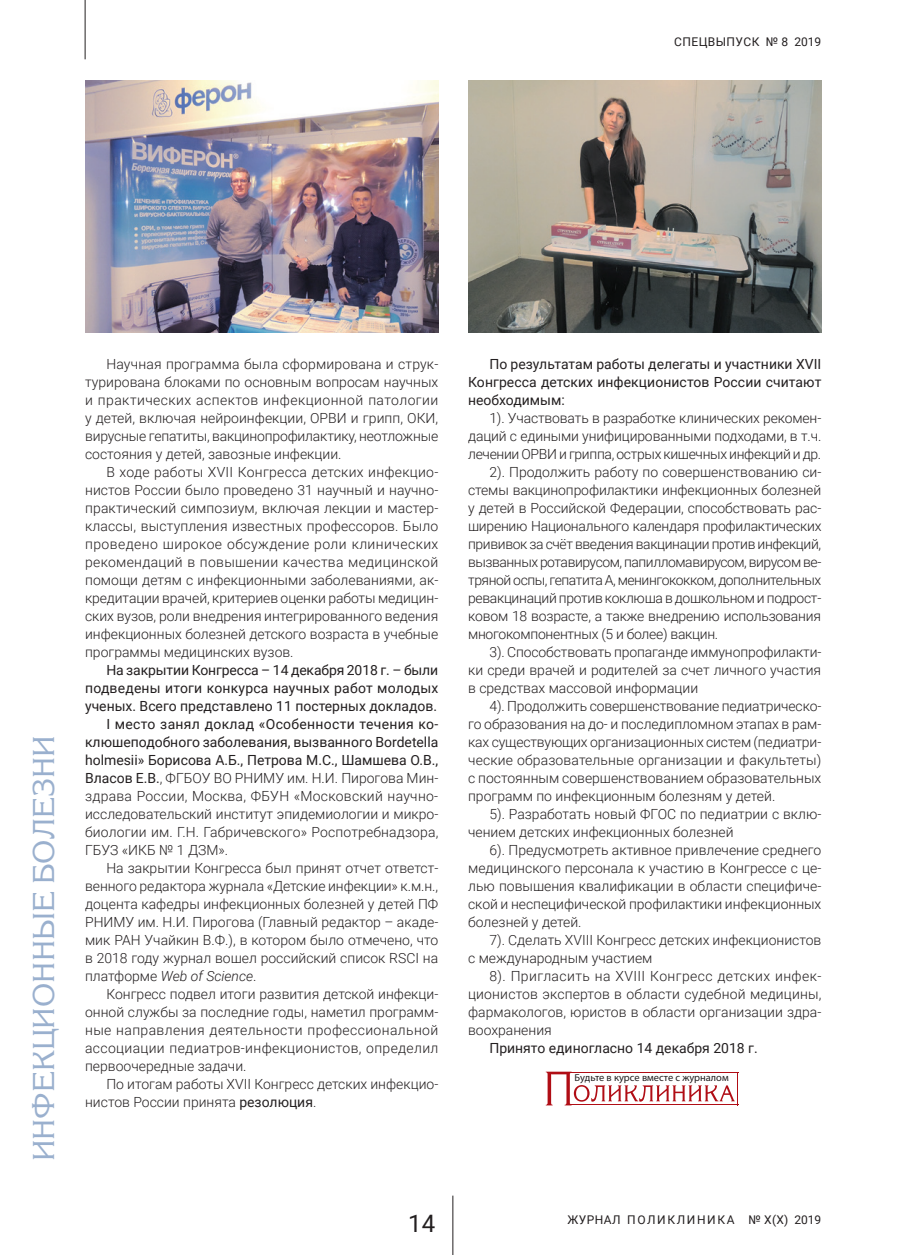
<style>
.page{position:relative;width:915px;height:1255px;background:#fff}
.page>*{position:absolute;margin:0;border:0;box-sizing:border-box;transform-origin:0 0}
.t1{font:30px "Korinna C";color:#9ab0ce}
.t2{font:24px "Roboto";color:#231f20}
.t3{font:300 13.95px/18px "Roboto";color:#231f20;text-align:justify}
.t4{font:13.95px/18px "Roboto";color:#231f20;text-align:justify}
.t5{font:300 13.95px "Roboto";letter-spacing:-.025em;color:#231f20}
.t6{font:300 13.95px "Roboto";letter-spacing:-.03em;color:#231f20}
.t7{font:300 13.95px "Roboto";letter-spacing:.03em;color:#231f20}
.t8{font:300 13.95px "Roboto";letter-spacing:.025em;color:#231f20}
.t9{font:300 13.95px "Roboto";letter-spacing:.02em;color:#231f20}
.t10{font:13.95px "Roboto";letter-spacing:.02em;color:#231f20}
.t11{font:300 13.95px "Roboto";letter-spacing:-.02em;color:#231f20}
.t12{font:italic 300 13.95px "Roboto";color:#231f20}
.t13{font:12px "Roboto";letter-spacing:.125em;color:#231f20}
.t14{font:12px "Roboto";letter-spacing:.035em;color:#231f20}
.t15{font:10.5px "Myriad Pro";color:#231f20}
.s1{font-weight:400}
.s2{font-style:normal}
.s3{font-size:10.05px}
</style>
<div class="page">
<hr style="left:85px;top:0;width:1px;height:59px;background:#231f20">
<hr style="left:452px;top:1195px;width:1px;height:59px;background:#231f20">
<img style="left:468px;top:81px;width:353px;height:251px">
<img style="left:85px;top:81px;width:353px;height:252px">
<svg style="left:545px;top:1071px;width:189px;height:34px"></svg>
<hr style="left:570px;top:1071px;width:168px;height:1px;background:#b00d15">
<hr style="left:568px;top:1104px;width:170px;height:1px;background:#b00d15">
<hr style="left:737px;top:1071px;width:1px;height:34px;background:#b00d15">
<p class="t14" style="left:674px;top:34px;width:148px">СПЕЦВЫПУСК № 8 2019</p>
<h1 class="t1" style="left:27px;top:1161px;width:423px;rotate:-90deg">Инфекционные болезни</h1>
<p class="t3" style="left:85px;top:354px;width:355px;text-indent:21px">Научная программа была сформирована и струк&shy;турирована блоками по основным вопросам научных и практических аспектов инфекционной патологии у детей, включая нейроинфекции, ОРВИ и грипп, ОКИ, вирусные гепатиты, вакцинопрофилактику, неотложные состояния у детей, завозные инфекции.</p>
<p class="t3" style="left:85px;top:462px;width:354px;text-indent:21px">В ходе работы XVII Конгресса детских инфекцио&shy;нистов России было проведено 31 научный и научно&shy;практический симпозиум, включая лекции и мастер&shy;классы, выступления известных профессоров. Было проведено широкое обсуждение роли клинических рекомендаций в повышении качества медицинской помощи детям с инфекционными заболеваниями, ак&shy;кредитации врачей, критериев оценки работы медицин&shy;ских вузов, роли внедрения интегрированного ведения инфекционных болезней детского возраста в учебные программы медицинских вузов.</p>
<p class="t4" style="left:106px;top:660px;width:333px">На закрытии Конгресса – 14 декабря 2018 г. – были</p>
<p class="t4" style="left:85px;top:678px;width:354px">подведены итоги конкурса научных работ молодых</p>
<p class="t4" style="left:85px;top:696px;width:353px">ученых. Всего представлено 11 постерных докладов.</p>
<p class="t10" style="left:106px;top:714px;width:333px">I место занял доклад «Особенности течения ко-</p>
<p class="t4" style="left:85px;top:732px;width:354px">клюшеподобного заболевания, вызванного Bordetella</p>
<p class="t4" style="left:85px;top:750px;width:354px">holmesii» Борисова А.Б., Петрова М.С., Шамшева О.В.,</p>
<p class="t3" style="left:85px;top:768px;width:354px"><span class="s1">Власов Е.В.</span>, ФГБОУ ВО РНИМУ им. Н.И. Пирогова Мин-</p>
<p class="t9" style="left:85px;top:786px;width:354px">здрава России, Москва, ФБУН «Московский научно-</p>
<p class="t3" style="left:85px;top:804px;width:354px">исследовательский институт эпидемиологии и микро-</p>
<p class="t3" style="left:85px;top:822px;width:355px">биологии им. Г.Н. Габричевского» Роспотребнадзора,</p>
<p class="t3" style="left:85px;top:840px;width:144px">ГБУЗ «ИКБ № 1 ДЗМ».</p>
<p class="t3" style="left:106px;top:858px;width:333px">На закрытии Конгресса был принят отчет ответст-</p>
<p class="t3" style="left:85px;top:876px;width:354px">венного редактора журнала «Детские инфекции» к.м.н.,</p>
<p class="t3" style="left:85px;top:894px;width:354px">доцента кафедры инфекционных болезней у детей ПФ</p>
<p class="t3" style="left:85px;top:912px;width:354px">РНИМУ им. Н.И. Пирогова (Главный редактор – акаде-</p>
<p class="t3" style="left:85px;top:930px;width:354px">мик РАН Учайкин В.Ф.), в котором было отмечено, что</p>
<p class="t3" style="left:85px;top:948px;width:354px">в 2018 году журнал вошел российский список RSCI на</p>
<p class="t12" style="left:85px;top:966px;width:173px"><span class="s2">платформе</span> Web of Science<span class="s2">.</span></p>
<p class="t3" style="left:106px;top:984px;width:333px">Конгресс подвел итоги развития детской инфекци-</p>
<p class="t3" style="left:85px;top:1002px;width:354px">онной службы за последние годы, наметил программ-</p>
<p class="t7" style="left:85px;top:1020px;width:354px">ные направления деятельности профессиональной</p>
<p class="t8" style="left:85px;top:1038px;width:355px">ассоциации педиатров-инфекционистов, определил</p>
<p class="t3" style="left:85px;top:1056px;width:163px">первоочередные задачи.</p>
<p class="t3" style="left:106px;top:1074px;width:333px">По итогам работы XVII Конгресс детских инфекцио-</p>
<p class="t3" style="left:85px;top:1092px;width:233px">нистов России принята <span class="s1">резолюция</span>.</p>
<p class="t4" style="left:468px;top:354px;width:354px;text-indent:21px">По результатам работы делегаты и участники XVII Конгресса детских инфекционистов России считают необходимым:</p>
<p class="t3" style="left:489px;top:408px;width:333px">1). Участвовать в разработке клинических рекомен-</p>
<p class="t3" style="left:468px;top:426px;width:354px">даций с едиными унифицированными подходами, в т.ч.</p>
<p class="t5" style="left:468px;top:444px;width:354px">лечении ОРВИ и гриппа, острых кишечных инфекций и др.</p>
<p class="t3" style="left:489px;top:462px;width:333px">2). Продолжить работу по совершенствованию си-</p>
<p class="t3" style="left:468px;top:480px;width:354px">стемы вакцинопрофилактики инфекционных болезней</p>
<p class="t3" style="left:468px;top:498px;width:354px">у детей в Российской Федерации, способствовать рас-</p>
<p class="t3" style="left:468px;top:516px;width:355px">ширению Национального календаря профилактических</p>
<p class="t5" style="left:468px;top:534px;width:354px">прививок за счёт введения вакцинации против инфекций,</p>
<p class="t6" style="left:468px;top:552px;width:354px">вызванных ротавирусом, папилломавирусом, вирусом ве-</p>
<p class="t6" style="left:468px;top:570px;width:354px">тряной оспы, гепатита А, менингококком, дополнительных</p>
<p class="t5" style="left:468px;top:588px;width:354px">ревакцинаций против коклюша в дошкольном и подрост-</p>
<p class="t3" style="left:468px;top:606px;width:354px">ковом 18 возрасте, а также внедрению использования</p>
<p class="t11" style="left:468px;top:624px;width:251px">многокомпонентных (5 и более) вакцин.</p>
<p class="t3" style="left:489px;top:642px;width:333px">3). Способствовать пропаганде иммунопрофилакти-</p>
<p class="t3" style="left:468px;top:660px;width:354px">ки среди врачей и родителей за счет личного участия</p>
<p class="t3" style="left:468px;top:678px;width:231px">в средствах массовой информации</p>
<p class="t3" style="left:489px;top:696px;width:333px">4). Продолжить совершенствование педиатрическо-</p>
<p class="t3" style="left:468px;top:714px;width:354px">го образования на до- и последипломном этапах в рам-</p>
<p class="t3" style="left:468px;top:732px;width:354px">ках существующих организационных систем (педиатри-</p>
<p class="t3" style="left:468px;top:750px;width:354px">ческие образовательные организации и факультеты)</p>
<p class="t3" style="left:468px;top:768px;width:354px">с постоянным совершенствованием образовательных</p>
<p class="t3" style="left:468px;top:786px;width:308px">программ по инфекционным болезням у детей.</p>
<p class="t3" style="left:489px;top:804px;width:333px">5). Разработать новый ФГОС по педиатрии с вклю-</p>
<p class="t3" style="left:468px;top:822px;width:267px">чением детских инфекционных болезней</p>
<p class="t3" style="left:489px;top:840px;width:333px">6). Предусмотреть активное привлечение среднего</p>
<p class="t3" style="left:468px;top:858px;width:354px">медицинского персонала к участию в Конгрессе с це-</p>
<p class="t3" style="left:468px;top:876px;width:354px">лью повышения квалификации в области специфиче-</p>
<p class="t3" style="left:468px;top:894px;width:354px">ской и неспецифической профилактики инфекционных</p>
<p class="t3" style="left:468px;top:912px;width:115px">болезней у детей.</p>
<p class="t3" style="left:489px;top:930px;width:333px">7). Сделать XVIII Конгресс детских инфекционистов</p>
<p class="t3" style="left:468px;top:948px;width:186px">с международным участием</p>
<p class="t7" style="left:489px;top:966px;width:333px">8). Пригласить на XVIII Конгресс детских инфек-</p>
<p class="t3" style="left:468px;top:984px;width:355px">ционистов экспертов в области судебной медицины,</p>
<p class="t3" style="left:468px;top:1002px;width:354px">фармакологов, юристов в области организации здра-</p>
<p class="t3" style="left:468px;top:1020px;width:85px">воохранения</p>
<p class="t4" style="left:489px;top:1038px;width:270px">Принято единогласно 14 декабря 2018 г.</p>
<p class="t15" style="left:574px;top:1071px;width:156px"><span class="s3">Б</span>удьте в курсе вместе с журналом</p>
<h2 class="t2" style="left:408px;top:1206px;width:28px">14</h2>
<p class="t13" style="left:567px;top:1210px;width:255px">журнал поликлиника № Х(Х) 2019</p>
</div>
